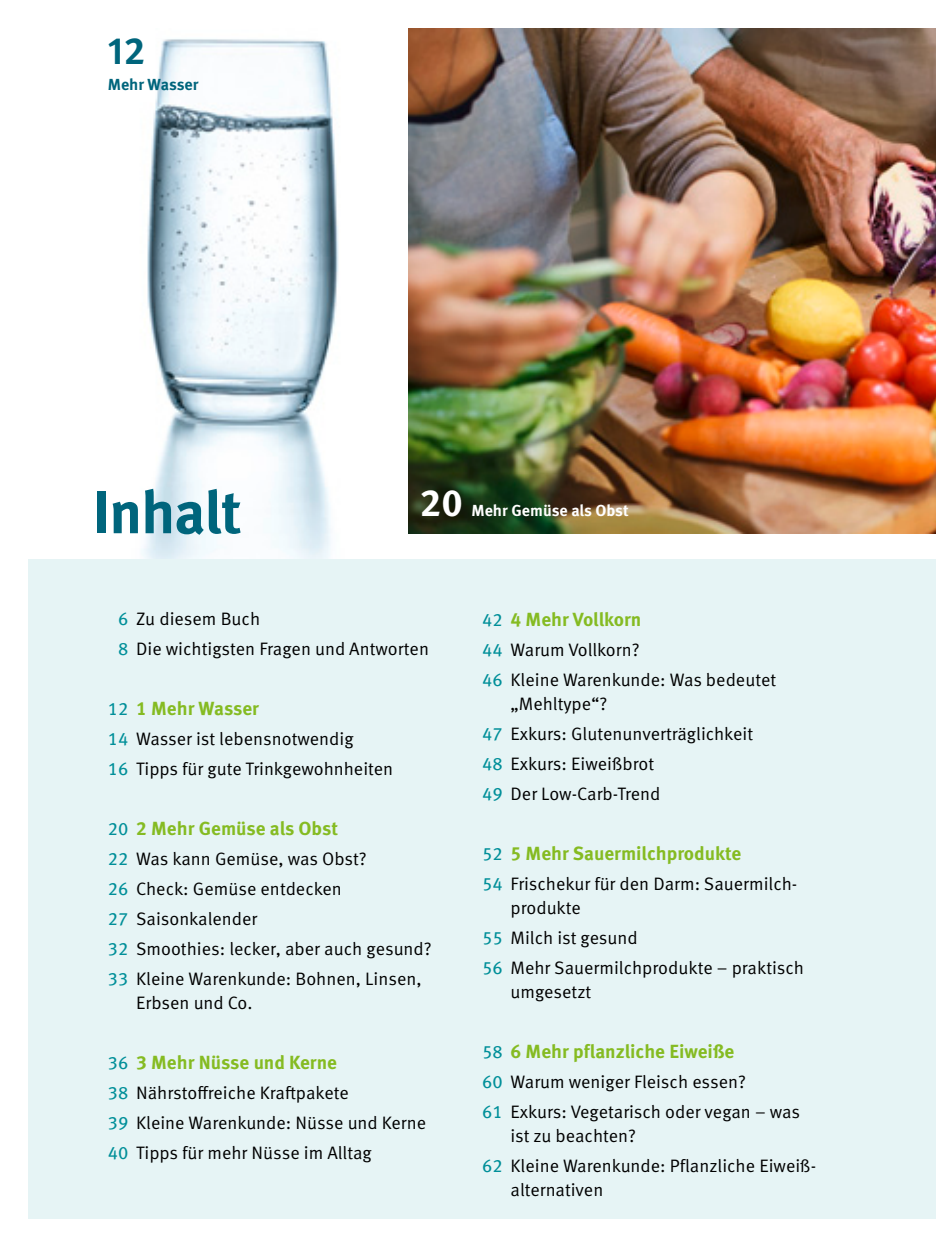
<style>
.page{position:relative;width:936px;height:1248px;background:#fff}
.page>*{position:absolute;margin:0;border:0;box-sizing:border-box;transform-origin:0 0}
.t1{font:700 60px "Meta OT";letter-spacing:-.02em;color:#00657c}
.t2{font:700 38px "Meta OT";color:#00657c}
.t3{font:700 38px "Meta OT";color:#fff}
.t4{font:700 19px "Meta OT";color:#85bb22}
.t5{font:18px/30px "Meta OT Norm";color:#000}
.t6{font:700 16px "Meta OT";color:#fff}
.t7{font:700 16px "Meta OT";color:#00657c}
.s1{font-family:"Meta OT";color:#008f99}
.s2{font-weight:400;font-size:18px;color:#008f99}
</style>
<div class="page">
<img style="left:141px;top:39px;width:198px;height:520px">
<img style="left:408px;top:28px;width:527px;height:505px">
<div style="left:28px;top:559px;width:907px;height:659px;background:#e6f4f5"></div>
<h2 class="t2" style="left:108px;top:35px;width:39px">12</h2>
<p class="t7" style="left:108px;top:78px;width:92px">Mehr Wasser</p>
<h1 class="t1" style="left:92px;top:488px;width:151px">Inhalt</h1>
<h2 class="t3" style="left:420px;top:488px;width:45px">20</h2>
<p class="t6" style="left:471px;top:504px;width:159px">Mehr Gemüse als Obst</p>
<p class="t5" style="left:118px;top:605px;width:312px"><span class="s1">6</span> Zu diesem Buch<br><span class="s1">8</span> Die wichtigsten Fragen und Antworten</p>
<p class="t4" style="left:108px;top:701px;width:153px"><span class="s2">12</span> 1 Mehr Wasser</p>
<p class="t5" style="left:108px;top:725px;width:287px"><span class="s1">14</span> Wasser ist lebensnotwendig<br><span class="s1">16</span> Tipps für gute Trinkgewohnheiten</p>
<p class="t4" style="left:108px;top:821px;width:231px"><span class="s2">20</span> 2 Mehr Gemüse als Obst</p>
<p class="t5" style="left:108px;top:845px;width:325px"><span class="s1">22</span> Was kann Gemüse, was Obst?<br><span class="s1">26</span> Check: Gemüse ent decken<br><span class="s1">27</span> Saisonkalender<br><span class="s1">32</span> Smoothies: lecker, aber auch gesund?<br><span class="s1">33</span> Kleine Warenkunde: Bohnen, Linsen,</p>
<p class="t5" style="left:136px;top:989px;width:118px">Erbsen und Co.</p>
<p class="t4" style="left:108px;top:1055px;width:230px"><span class="s2">36</span> 3 Mehr Nüsse und Kerne</p>
<p class="t5" style="left:108px;top:1079px;width:320px"><span class="s1">38</span> Nährstofreiche Kratpakete<br><span class="s1">39</span> Kleine Warenkunde: Nüsse und Kerne<br><span class="s1">40</span> Tipps für mehr Nüsse im Alltag</p>
<p class="t4" style="left:482px;top:611px;width:161px"><span class="s2">42</span> 4 Mehr Vollkorn</p>
<p class="t5" style="left:482px;top:636px;width:295px"><span class="s1">44</span> Warum Vollkorn?<br><span class="s1">46</span> Kleine Warenkunde: Was bedeutet</p>
<p class="t5" style="left:482px;top:690px;width:272px;text-indent:28px">„Mehltype“?<br><span class="s1">47</span> Exkurs: Glutenunverträglichkeit<br><span class="s1">48</span> Exkurs: Eiweißbrot<br><span class="s1">49</span> Der Low-Carb-Trend</p>
<p class="t4" style="left:482px;top:845px;width:260px"><span class="s2">52</span> 5 Mehr Sauermilchprodukte</p>
<p class="t5" style="left:510px;top:873px;width:288px;line-height:24px;text-indent:-28px"><span class="s1">54</span> Frischekur für den Darm: Sauermilch&shy;produkte</p>
<p class="t5" style="left:482px;top:924px;width:323px"><span class="s1">55</span> Milch ist gesund<br><span class="s1">56</span> Mehr Sauermilchprodukte – praktisch</p>
<p class="t5" style="left:510px;top:978px;width:82px">umgesetzt</p>
<p class="t4" style="left:482px;top:1043px;width:253px"><span class="s2">58</span> 6 Mehr pflanzliche Eiweiße</p>
<p class="t5" style="left:482px;top:1068px;width:319px"><span class="s1">60</span> Warum weniger Fleisch essen?<br><span class="s1">61</span> Exkurs: Vegetarisch oder vegan – was</p>
<p class="t5" style="left:482px;top:1122px;width:335px;text-indent:28px">ist zu beachten?<br><span class="s1">62</span> Kleine Warenkunde: Pflanzliche Eiweiß-</p>
<p class="t5" style="left:510px;top:1176px;width:94px">alternativen</p>
</div>
